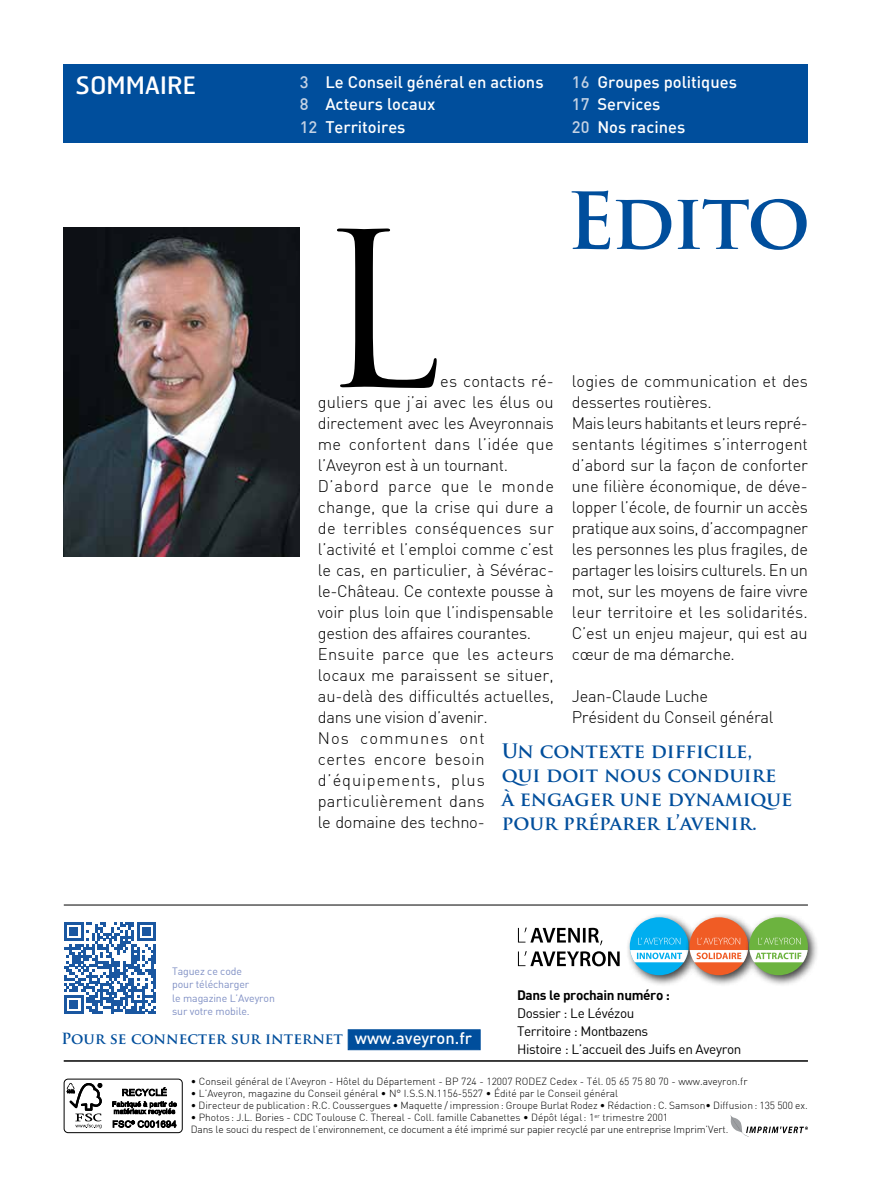
<style>
.page{position:relative;width:893px;height:1191px;background:#fff}
.page>*{position:absolute;margin:0;border:0;box-sizing:border-box;transform-origin:0 0}
.t1{font:210px "Trajan Pro";color:#000}
.t2{font:700 76.5px "Trajan Pro";letter-spacing:-.035em;color:#004e9c}
.t3{font:24px "Hermes";color:#fff}
.t4{font:700 19.5px/24px "Trajan Pro";color:#004e9c}
.t5{font:300 16.5px/21px "DIN";letter-spacing:-.01em;color:#000}
.t6{font:500 16.5px/22.5px "DIN";color:#fff}
.t7{font:700 15px "Trajan Pro";color:#004e9c}
.t8{font:13.5px/18px "DIN";letter-spacing:-.025em;color:#000}
.t9{font:700 13.5px "DIN";letter-spacing:-.025em;color:#000}
.t10{font:10.5px/13.5px "DIN";letter-spacing:-.01em;color:#7f8fc4}
.t11{font:300 10.2px/12px "DIN";letter-spacing:-.005em;color:#000}
.s1{color:#c4d2e4}
.s2{font-family:"DIN";font-weight:500;font-size:16.5px;color:#fff}
</style>
<div class="page">
<div style="left:64px;top:64px;width:744px;height:78px;background:#004e9c"></div>
<img style="left:64px;top:227px;width:236px;height:329px">
<div style="left:64px;top:1078px;width:119px;height:55px;border:1px solid #000;border-radius:4px"></div>
<svg style="left:67px;top:1082px;width:35px;height:46px"></svg>
<svg style="left:112px;top:1087px;width:65px;height:40px"></svg>
<svg style="left:730px;top:1115px;width:78px;height:21px"></svg>
<hr style="left:64px;top:904px;width:744px;height:1px;background:#000">
<hr style="left:64px;top:1060px;width:744px;height:1px;background:#000">
<div style="left:625px;top:912px;width:75px;height:74px;background:#000;opacity:.75"></div>
<div style="left:630px;top:917px;width:59px;height:58px;background:#00aeef;border-radius:50%"></div>
<svg style="left:638px;top:937px;width:42px;height:7px"></svg>
<svg style="left:518px;top:951px;width:102px;height:15px"></svg>
<svg style="left:518px;top:927px;width:84px;height:18px"></svg>
<div style="left:685px;top:912px;width:75px;height:74px;background:#000;opacity:.75"></div>
<div style="left:689px;top:917px;width:59px;height:58px;background:#f05c25;border-radius:50%"></div>
<svg style="left:698px;top:937px;width:42px;height:7px"></svg>
<div style="left:744px;top:912px;width:75px;height:74px;background:#000;opacity:.75"></div>
<div style="left:749px;top:917px;width:59px;height:58px;background:#6cb33f;border-radius:50%"></div>
<svg style="left:630px;top:950px;width:178px;height:12px;background:#d7ded7"></svg>
<svg style="left:758px;top:937px;width:43px;height:7px"></svg>
<svg style="left:64px;top:922px;width:92px;height:92px"></svg>
<div style="left:348px;top:1029px;width:132px;height:21px;background:#004e9c;border:1px solid #004e9c"></div>
<h3 class="t3" style="left:75px;top:70px;width:122px">SOMMAIRE</h3>
<p class="t6" style="left:300px;top:70px;width:245px"><span class="s1">3</span> Le Conseil général en actions<br><span class="s1">8</span> Acteurs locaux<br><span class="s1">12</span> Territoires</p>
<p class="t6" style="left:572px;top:70px;width:166px"><span class="s1">16</span> Groupes politiques<br><span class="s1">17</span> Services<br><span class="s1">20</span> Nos racines</p>
<h2 class="t2" style="left:567px;top:173px;width:245px">Edito</h2>
<h1 class="t1" style="left:318px;top:177px;width:126px">L</h1>
<p class="t5" style="left:318px;top:370px;width:238px;text-indent:122px">es contacts ré&shy;guliers que j’ai avec les élus ou directement avec les Aveyronnais me confortent dans l’idée que l’Aveyron est à un tournant.<br>D’abord parce que le monde change, que la crise qui dure a de terribles conséquences sur l’activité et l’emploi comme c’est le cas, en particulier, à Sévérac&shy;le-Château. Ce contexte pousse à voir plus loin que l’indispensable gestion des affaires courantes.<br>Ensuite parce que les acteurs locaux me paraissent se situer, au-delà des difficultés actuelles, dans une vision d’avenir.<br>Nos communes ont<br>certes encore besoin d’équipements, plus particulièrement dans<br>le domaine des techno-</p>
<p class="t5" style="left:572px;top:370px;width:238px">logies de communication et des dessertes routières.<br>Mais leurs habitants et leurs repré&shy;sentants légitimes s’interrogent d’abord sur la façon de conforter une filière économique, de déve&shy;lopper l’école, de fournir un accès pratique aux soins, d’accompagner les personnes les plus fragiles, de partager les loisirs culturels. En un mot, sur les moyens de faire vivre leur territoire et les solidarités.<br>C’est un enjeu majeur, qui est au cœur de ma démarche.</p>
<p class="t5" style="left:572px;top:685px;width:203px">Jean-Claude Luche<br>Président du Conseil général</p>
<p class="t4" style="left:502px;top:739px;width:292px">Un contexte difficile, qui doit nous conduire à engager une dynamique pour préparer l’avenir.</p>
<p class="t10" style="left:172px;top:964px;width:104px">Taguez ce code<br>pour télécharger<br>le magazine L’Aveyron sur votre mobile.</p>
<p class="t7" style="left:61px;top:1028px;width:412px">Pour se connecter sur internet <span class="s2">www.aveyron.fr</span></p>
<p class="t9" style="left:517px;top:986px;width:155px">Dans le prochain numéro :</p>
<p class="t8" style="left:517px;top:1004px;width:226px">Dossier : Le Lévézou<br>Territoire : Montbazens<br>Histoire : L’accueil des Juifs en Aveyron</p>
<p class="t11" style="left:191px;top:1075px;width:558px">• Conseil général de l’Aveyron - Hôtel du Département - BP 724 - 12007 RODEZ Cedex - Tél. 05 65 75 80 70 - www.aveyron.fr</p>
<p class="t11" style="left:191px;top:1087px;width:429px">• L’Aveyron, magazine du Conseil général • N° I.S.S.N.1156-5527 • Édité par le Conseil général</p>
<p class="t11" style="left:191px;top:1099px;width:619px">• Directeur de publication: R.C. Coussergues • Maquette / impression: Groupe Burlat Rodez • Rédaction: C. Samson• Diffusion: 135 500 ex.</p>
<p class="t11" style="left:191px;top:1111px;width:539px">• Photos: J.L. Bories - CDC Toulouse C. Thereal - Coll. famille Cabanettes • Dépôt légal: 1<sup>er</sup> trimestre 2001<br>Dans le souci du respect de l’environnement, ce document a été imprimé sur papier recyclé par une entreprise Imprim’Vert.</p>
</div>
